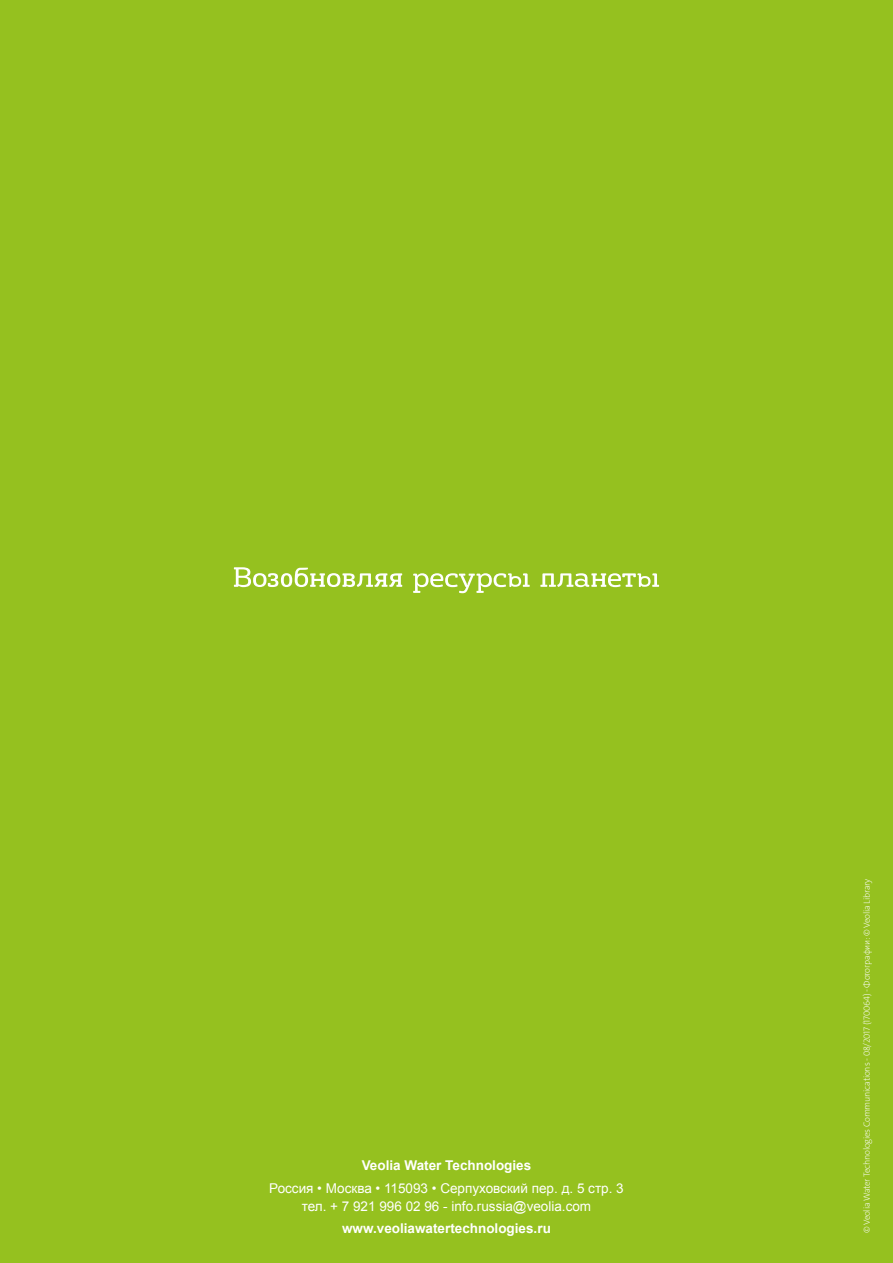
<style>
.page{position:relative;width:893px;height:1263px;background:#95c11f}
.page>*{position:absolute;margin:0;border:0;box-sizing:border-box;transform-origin:0 0}
.t1{font:13.5px/18px "Arial";color:#fff;text-align:center}
.t2{font:700 13.5px "Arial";color:#fff}
.t3{font:9px "The Sans Veolia W2 Ex Lig";letter-spacing:-.02em;color:#fff}
</style>
<div class="page">
<svg style="left:413px;top:573px;width:117px;height:20px"></svg>
<svg style="left:234px;top:567px;width:168px;height:20px"></svg>
<svg style="left:540px;top:573px;width:119px;height:14px"></svg>
<p class="t2" style="left:362px;top:1157px;width:171px">Veolia Water Technologies</p>
<p class="t1" style="left:269px;top:1179px;width:356px">Россия • Москва • 115093 • Серпуховский пер. д. 5 стр. 3 тел. + 7 921 996 02 96 - info.russia@veolia.com</p>
<p class="t2" style="left:342px;top:1219px;width:210px">www.veoliawatertechnologies.ru</p>
<p class="t3" style="left:861px;top:1233px;width:356px;rotate:-90deg">© Veolia Water Technologies Communications - 08/2017 (170064) - Фотографии: © Veolia Library</p>
</div>
